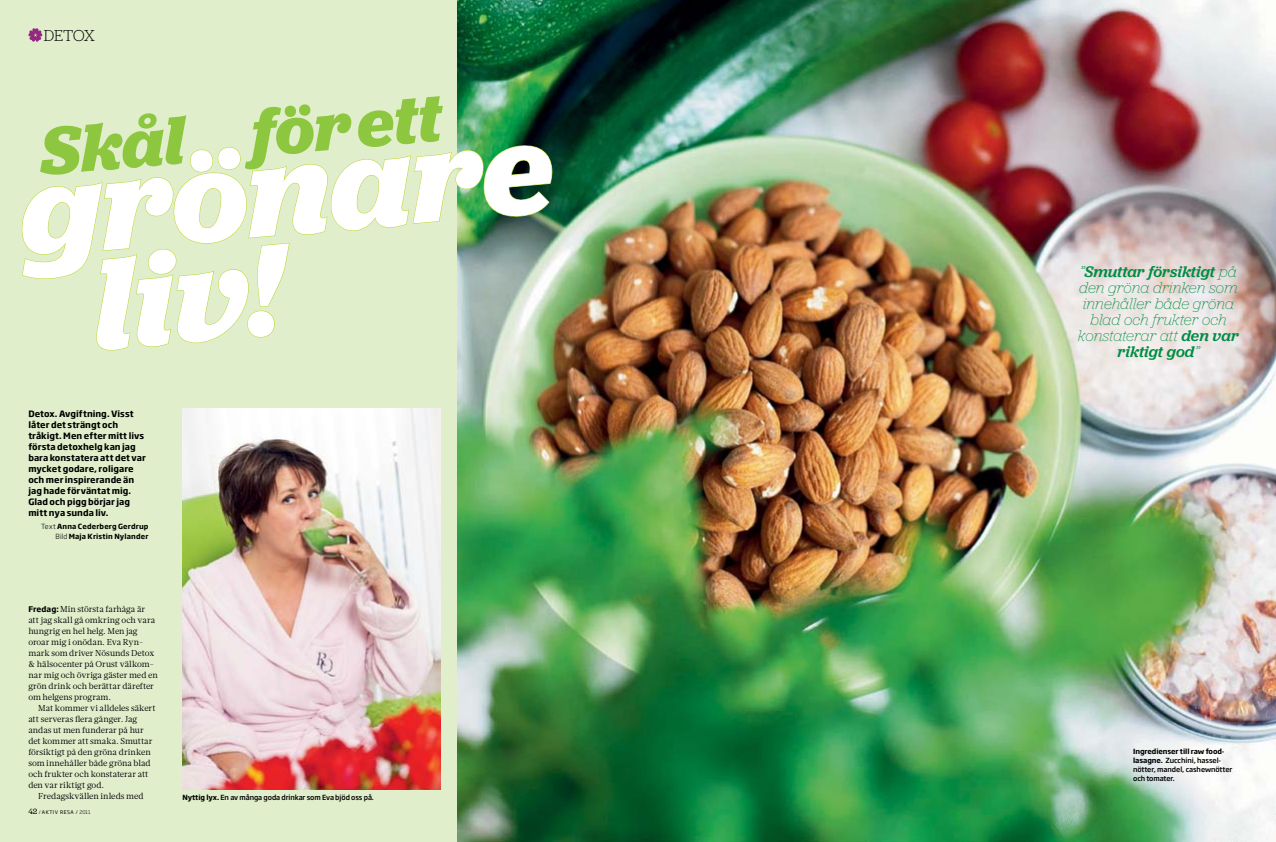
<style>
.page{position:relative;width:1276px;height:842px;background:#e0eecb}
.page>*{position:absolute;margin:0;border:0;box-sizing:border-box;transform-origin:0 0}
.t1{font:italic 700 133.9px/98.1px "Jubilat";color:#fff}
.t2{font:italic 700 69.6px "Jubilat";color:#8dc63f}
.t3{font:300 16.5px "Jubilat";letter-spacing:-.02em;color:#000}
.t4{font:italic 200 16px/16px "Jubilat";color:#008c44;text-align:center}
.t5{font:8.6px/11px "Glosa Text";color:#000}
.t6{font:700 8.6px/11px "Soho Gothic Std";letter-spacing:.005em;color:#000}
.t7{font:500 7px/9px "Soho Gothic Std";letter-spacing:-.01em;color:#000}
.t8{font:700 7px/10px "Soho Gothic Std";letter-spacing:.02em;color:#000;text-align:right}
.t9{font:5px "Soho Gothic Std";letter-spacing:.1em;color:#000}
.s1{font-weight:300}
.s2{font-family:"Soho Gothic Std";font-weight:700;font-size:7.7px}
.s3{font-family:"Jubilat";font-size:8px}
.s4{font-weight:700}
.s5{font-weight:500}
</style>
<div class="page">
<svg style="left:28px;top:28px;width:14px;height:14px"></svg>
<img style="left:182px;top:409px;width:258px;height:380px">
<img style="left:458px;top:0;width:818px;height:842px">
<svg style="left:21px;top:144px;width:531px;height:207px"></svg>
<h3 class="t3" style="left:44px;top:25px;width:53px">DETOX</h3>
<h2 class="t2" style="left:35px;top:107px;width:405px;rotate:-5deg">Skål för ett</h2>
<h1 class="t1" style="left:79px;top:156px;width:473px;text-indent:-64px;rotate:-5deg">grönare liv!</h1>
<p class="t6" style="left:28px;top:408px;width:119px">Detox. Avgiftning. Visst låter det strängt och tråkigt. Men efter mitt livs första detoxhelg kan jag bara konstatera att det var mycket godare, roligare och mer inspirerande än jag hade förväntat mig.<br>Glad och pigg börjar jag mitt nya sunda liv.</p>
<p class="t8" style="left:41px;top:521px;width:109px"><span class="s1">Text</span> Anna Cederberg Gerdrup<br><span class="s1">Bild</span> Maja Kristin Nylander</p>
<p class="t5" style="left:28px;top:604px;width:131px"><span class="s2">Fredag:</span> Min största farhåga är att jag skall gå omkring och vara hungrig en hel helg. Men jag oroar mig i onödan. Eva Ryn&shy;mark som driver Nösunds Detox &amp; hälsocenter på Orust välkom&shy;nar mig och övriga gäster med en grön drink och berättar därefter om helgens program.</p>
<p class="t5" style="left:28px;top:703px;width:129px;text-indent:10px">Mat kommer vi alldeles säkert att serveras flera gånger. Jag andas ut men funderar på hur det kommer att smaka. Smuttar försiktigt på den gröna drinken som innehåller både gröna blad och frukter och konstaterar att den var riktigt god.</p>
<p class="t5" style="left:38px;top:791px;width:107px">Fredagskvällen inleds med</p>
<p class="t9" style="left:28px;top:809px;width:64px"><span class="s3">42</span> <span class="s1">/</span> AKTIV RESA / <span class="s1">2011</span></p>
<p class="t7" style="left:182px;top:793px;width:193px"><span class="s4">Nyttig lyx.</span> En av många goda drinkar som Eva bjöd oss på.</p>
<h3 class="t4" style="left:1078px;top:263px;width:163px">”<span class="s5">Smuttar försiktigt</span> på den gröna drinken som innehåller både gröna blad och frukter och konstaterar att <span class="s5">den var riktigt god</span>”</h3>
<p class="t7" style="left:1133px;top:747px;width:101px"><span class="s4">Ingredienser till raw food&shy;lasagne.</span> Zucchini, hassel&shy;nötter, mandel, cashewnötter och tomater.</p>
</div>
